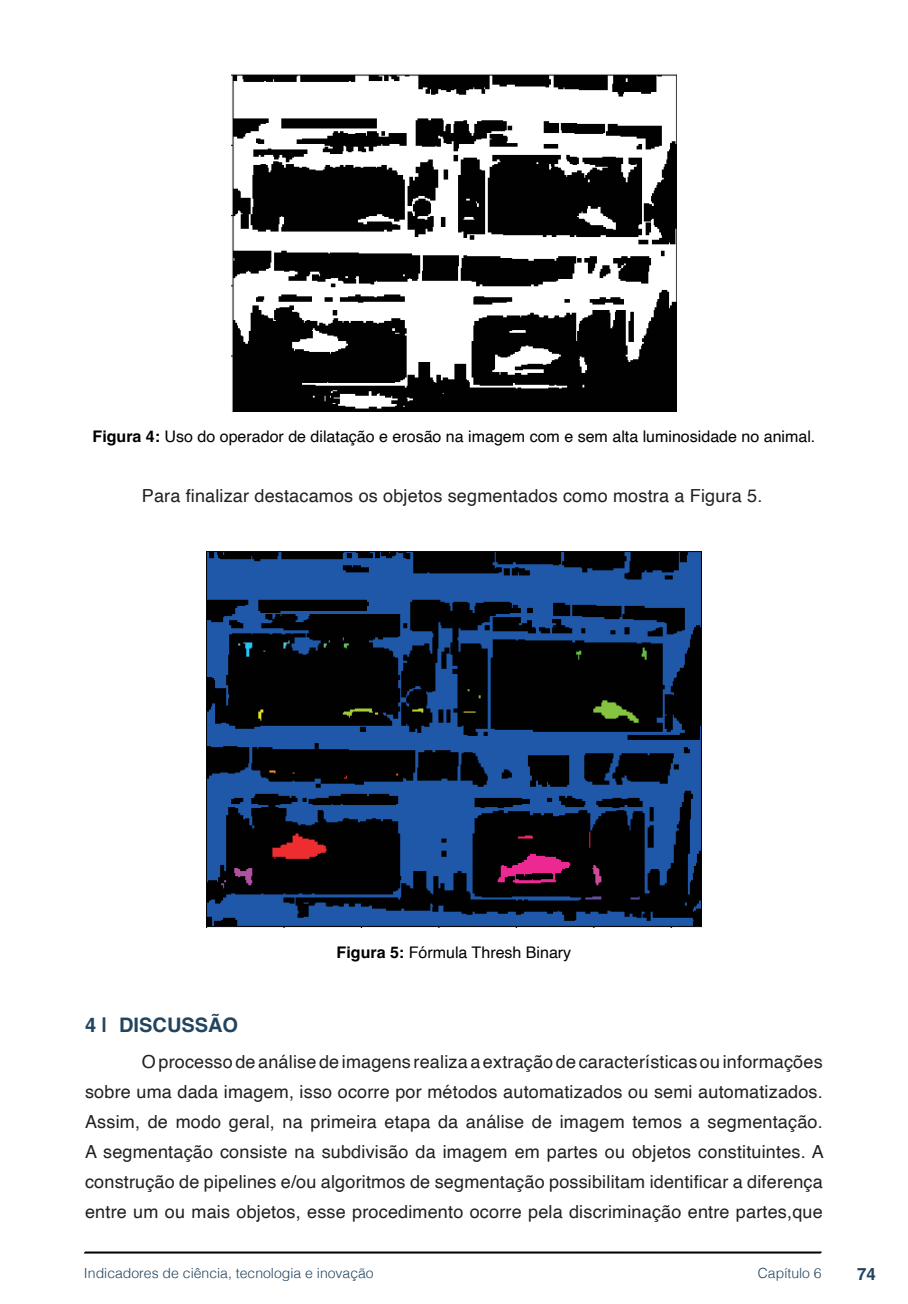
<style>
.page{position:relative;width:908px;height:1304px;background:#fff}
.page>*{position:absolute;margin:0;border:0;box-sizing:border-box;transform-origin:0 0}
.t1{font:700 20px "Helvetica";color:#23445f}
.t2{font:18px/30px "Helvetica";letter-spacing:.01em;color:#231f20;text-align:justify}
.t3{font:700 16.8px "Helvetica";color:#23445f}
.t4{font:16px "Helvetica";color:#000}
.t5{font:300 14px "Helvetica";color:#23445f}
.s1{font-weight:700}
</style>
<div class="page">
<svg style="left:84px;top:1251px;width:737px;height:3px;background:#515151"></svg>
<img style="left:231px;top:74px;width:445px;height:337px">
<img style="left:206px;top:552px;width:495px;height:375px">
<p class="t4" style="left:92px;top:424px;width:724px"><span class="s1">Figura 4:</span> Uso do operador de dilatação e erosão na imagem com e sem alta luminosidade no animal.</p>
<p class="t2" style="left:142px;top:481px;width:621px">Para finalizar destacamos os objetos segmentados como mostra a Figura 5.</p>
<p class="t4" style="left:336px;top:940px;width:236px"><span class="s1">Figura 5:</span> Fórmula Thresh Binary</p>
<p class="t1" style="left:85px;top:1013px;width:154px">4 | DISCUSSÃO</p>
<p class="t2" style="left:85px;top:1047px;width:739px;text-indent:57px">O processo de análise de imagens realiza a extração de características ou informações sobre uma dada imagem, isso ocorre por métodos automatizados ou semi automatizados.<br>Assim, de modo geral, na primeira etapa da análise de imagem temos a segmentação.<br>A segmentação consiste na subdivisão da imagem em partes ou objetos constituintes. A construção de pipelines e/ou algoritmos de segmentação possibilitam identificar a diferença entre um ou mais objetos, esse procedimento ocorre pela discriminação entre partes,que</p>
<p class="t5" style="left:84px;top:1261px;width:291px">Indicadores de ciência, tecnologia e inovação</p>
<p class="t5" style="left:757px;top:1261px;width:65px">Capítulo 6</p>
<p class="t3" style="left:856px;top:1264px;width:20px">74</p>
</div>
